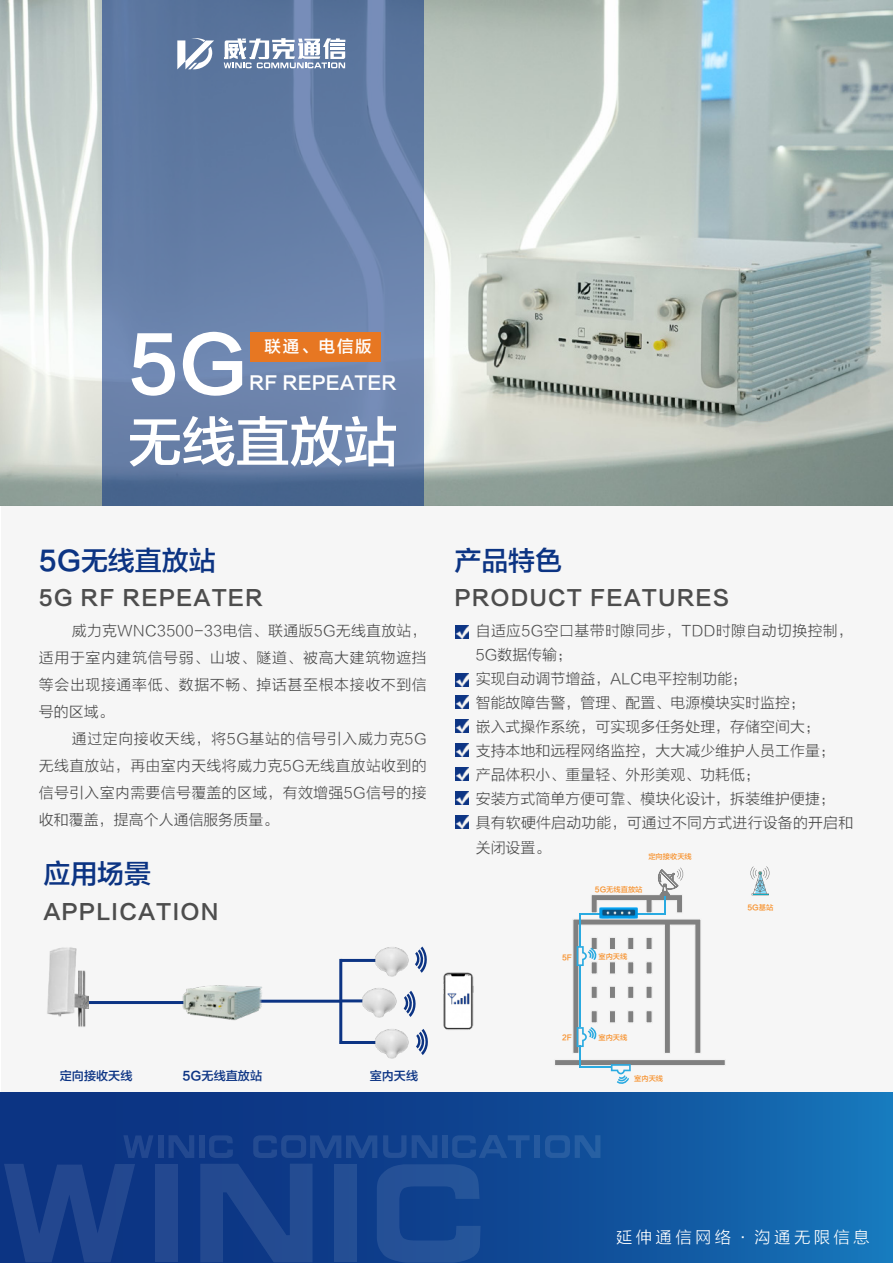
<style>
.page{position:relative;width:893px;height:1263px;background:#fff}
.page>*{position:absolute;margin:0;border:0;box-sizing:border-box;transform-origin:0 0}
.t1{font:76.5px "FZLTZHK GBK1 0";color:#fff}
.t2{font:54px "FZLTZHK GBK1 0";color:#fff}
.t3{font:27px "FZLTZHK GBK1 0";color:#0c3483}
.t4{font:21px "FZLTZHK GBK1 0";letter-spacing:.05em;color:#4d4d4d}
.t5{font:18px "FZLTZHK GBK1 0";color:#fff}
.t6{font:16.5px "FZLTXHK";letter-spacing:.2em;color:#fff}
.t7{font:16.5px "FZLTZHK GBK1 0";color:#fff}
.t8{font:15px/24px "FZLTXHK";color:#4d4d4d;text-align:justify}
.t9{font:12.15px "FZLTZHK GBK1 0";color:#0c3484}
.t10{font:7.2px "FZLTZHK GBK1 0";color:#f79432}
</style>
<div class="page">
<div style="left:2px;top:478px;width:891px;height:752px;background:#f6f6f6"></div>
<img style="left:0;top:1px;width:893px;height:505px">
<svg style="left:0;top:1093px;width:893px;height:170px;background:#10509a"></svg>
<svg style="left:123px;top:1135px;width:30px;height:23px"></svg>
<div style="left:158px;top:1135px;width:5px;height:23px;background:#234890"></div>
<svg style="left:168px;top:1135px;width:26px;height:23px"></svg>
<div style="left:199px;top:1135px;width:6px;height:23px;background:#234990"></div>
<svg style="left:209px;top:1135px;width:24px;height:23px"></svg>
<svg style="left:253px;top:1135px;width:124px;height:23px;background:#19448e"></svg>
<svg style="left:383px;top:1135px;width:54px;height:23px"></svg>
<div style="left:443px;top:1135px;width:5px;height:23px;background:#255499"></div>
<svg style="left:452px;top:1135px;width:78px;height:23px;background:#194d95"></svg>
<div style="left:535px;top:1135px;width:5px;height:23px;background:#265a9f"></div>
<svg style="left:545px;top:1135px;width:55px;height:23px"></svg>
<svg style="left:4px;top:1164px;width:131px;height:98px;background:#183e89"></svg>
<div style="left:155px;top:1164px;width:22px;height:98px;background:#234890"></div>
<svg style="left:200px;top:1164px;width:112px;height:98px;background:#1b438d"></svg>
<div style="left:335px;top:1164px;width:22px;height:98px;background:#244e94"></div>
<svg style="left:377px;top:1164px;width:104px;height:98px;background:#1b4a93"></svg>
<svg style="left:456px;top:625px;width:13px;height:13px"></svg>
<svg style="left:456px;top:696px;width:13px;height:13px"></svg>
<svg style="left:102px;top:0;width:322px;height:506px;background:#637da6"></svg>
<svg style="left:177px;top:38px;width:37px;height:31px"></svg>
<svg style="left:224px;top:38px;width:121px;height:30px"></svg>
<svg style="left:456px;top:720px;width:13px;height:13px"></svg>
<svg style="left:456px;top:744px;width:13px;height:13px"></svg>
<svg style="left:456px;top:768px;width:13px;height:13px"></svg>
<svg style="left:456px;top:792px;width:13px;height:13px"></svg>
<svg style="left:456px;top:816px;width:13px;height:13px"></svg>
<svg style="left:456px;top:673px;width:13px;height:13px"></svg>
<svg style="left:750px;top:866px;width:19px;height:29px"></svg>
<img style="left:443px;top:972px;width:30px;height:58px">
<svg style="left:408px;top:991px;width:8px;height:26px"></svg>
<svg style="left:421px;top:1029px;width:7px;height:26px"></svg>
<img style="left:444px;top:990px;width:28px;height:21px">
<hr style="left:86px;top:1001px;width:127px;height:3px;background:#0c3484">
<hr style="left:339px;top:959px;width:3px;height:85px;background:#0c3484">
<hr style="left:340px;top:999px;width:35px;height:3px;background:#0c3484">
<hr style="left:340px;top:1041px;width:48px;height:3px;background:#0c3484">
<hr style="left:214px;top:1000px;width:127px;height:3px;background:#0c3484">
<img style="left:360px;top:988px;width:48px;height:30px">
<img style="left:375px;top:1029px;width:46px;height:30px">
<img style="left:183px;top:985px;width:80px;height:36px">
<hr style="left:341px;top:959px;width:35px;height:3px;background:#0c3484">
<img style="left:372px;top:947px;width:37px;height:30px">
<svg style="left:415px;top:946px;width:12px;height:27px"></svg>
<svg style="left:555px;top:867px;width:170px;height:217px"></svg>
<hr style="left:579px;top:1066px;width:33px;height:2px;background:#29aae1">
<img style="left:600px;top:907px;width:38px;height:11px">
<div style="left:250px;top:332px;width:131px;height:30px;background:#e77722"></div>
<img style="left:47px;top:947px;width:41px;height:80px">
<h1 class="t1" style="left:128px;top:322px;width:121px">5G</h1>
<p class="t7" style="left:265px;top:337px;width:109px">联通、电信版</p>
<p class="t5" style="left:249px;top:373px;width:149px">RF REPEATER</p>
<h2 class="t2" style="left:128px;top:412px;width:271px">无线直放站</h2>
<h3 class="t3" style="left:39px;top:546px;width:178px">5G无线直放站</h3>
<h3 class="t3" style="left:454px;top:546px;width:109px">产品特色</h3>
<h3 class="t4" style="left:39px;top:586px;width:226px">5G RF REPEATER</h3>
<h3 class="t4" style="left:454px;top:586px;width:276px">PRODUCT FEATURES</h3>
<p class="t8" style="left:39px;top:618px;width:389px;line-height:27px;text-indent:33px">威力克WNC3500-33电信、联通版5G无线直放站，适用于室内建筑信号弱、山坡、隧道、被高大建筑物遮挡等会出现接通率低、数据不畅、掉话甚至根本接收不到信号的区域。</p>
<p class="t8" style="left:39px;top:726px;width:389px;line-height:27px;text-indent:33px">通过定向接收天线，将5G基站的信号引入威力克5G无线直放站，再由室内天线将威力克5G无线直放站收到的信号引入室内需要信号覆盖的区域，有效增强5G信号的接收和覆盖，提高个人通信服务质量。</p>
<h3 class="t3" style="left:43px;top:859px;width:109px">应用场景</h3>
<h3 class="t4" style="left:43px;top:900px;width:177px">APPLICATION</h3>
<p class="t8" style="left:476px;top:619px;width:379px;text-align:left">自适应5G空口基带时隙同步，TDD时隙自动切换控制，<br>5G数据传输；<br>实现自动调节增益，ALC电平控制功能；<br>智能故障告警，管理、配置、电源模块实时监控；<br>嵌入式操作系统，可实现多任务处理，存储空间大；<br>支持本地和远程网络监控，大大减少维护人员工作量；产品体积小、重量轻、外形美观、功耗低；<br>安装方式简单方便可靠、模块化设计，拆装维护便捷；具有软硬件启动功能，可通过不同方式进行设备的开启和关闭设置。</p>
<p class="t10" style="left:648px;top:853px;width:45px">定向接收天线</p>
<p class="t10" style="left:595px;top:885px;width:49px">5G无线直放站</p>
<p class="t10" style="left:562px;top:954px;width:12px">5F</p>
<p class="t10" style="left:598px;top:952px;width:30px">室内天线</p>
<p class="t10" style="left:562px;top:1034px;width:11px">2F</p>
<p class="t10" style="left:598px;top:1033px;width:30px">室内天线</p>
<p class="t10" style="left:747px;top:904px;width:27px">5G基站</p>
<p class="t9" style="left:60px;top:1069px;width:74px">定向接收天线</p>
<p class="t9" style="left:183px;top:1069px;width:81px">5G无线直放站</p>
<p class="t9" style="left:370px;top:1069px;width:50px">室内天线</p>
<p class="t10" style="left:634px;top:1074px;width:30px">室内天线</p>
<p class="t6" style="left:616px;top:1228px;width:255px">延伸通信网络·沟通无限信息</p>
</div>
